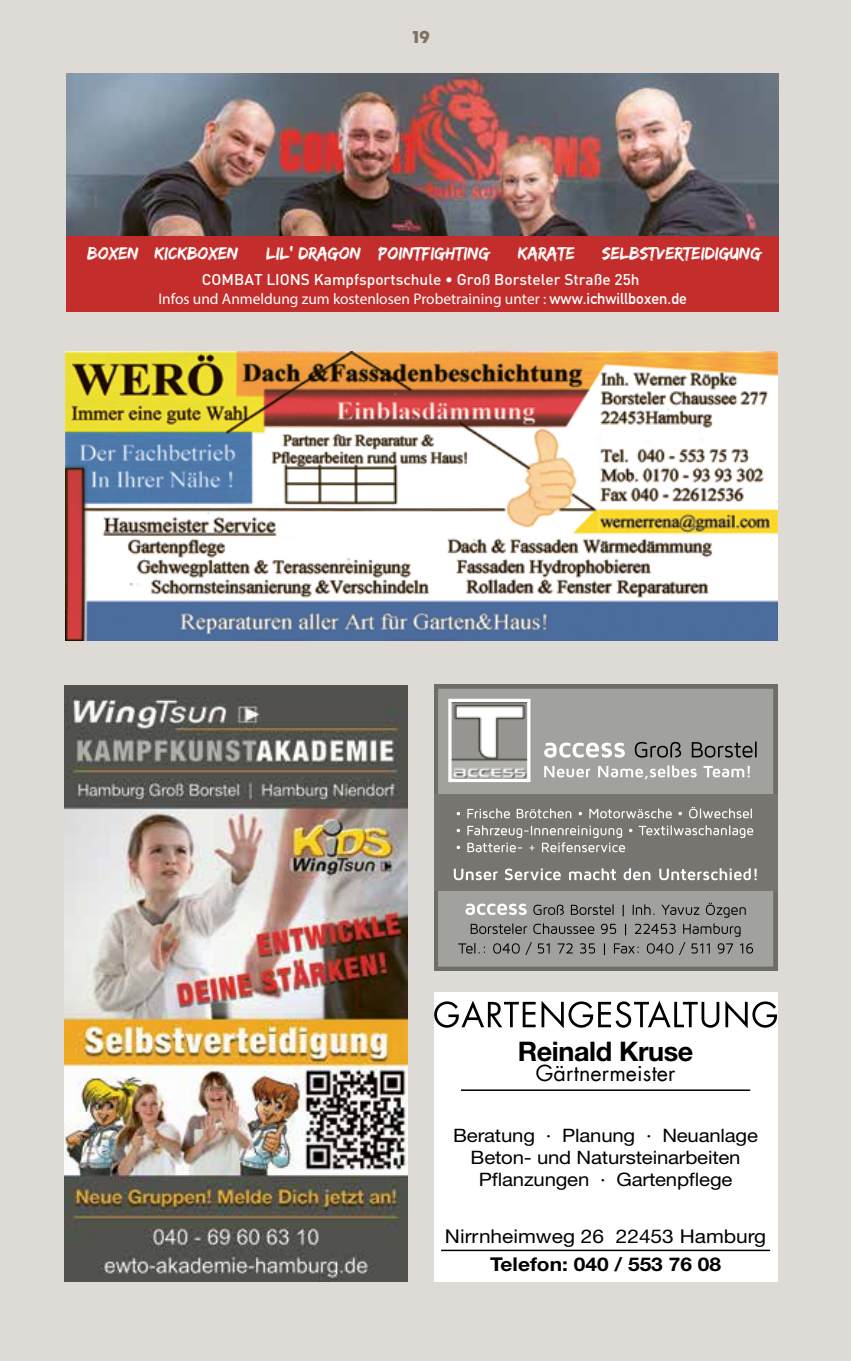
<style>
.page{position:relative;width:851px;height:1361px;background:#fff}
.page>*{position:absolute;margin:0;border:0;box-sizing:border-box;transform-origin:0 0}
.t1{font:700 27px "Helvetica Neue LT";letter-spacing:-.015em;color:#000}
.t2{font:21.6px "Futura LT";letter-spacing:.005em;color:#000}
.t3{font:19px "Helvetica Neue LT";color:#000;scale:1.1 1}
.t4{font:700 19px "Helvetica Neue LT";color:#000;scale:1.1 1}
.t5{font:18.4px/22px "Helvetica Neue LT";letter-spacing:-.01em;color:#000;text-align:center;scale:1.1 1}
.t6{font:18px "Edo SZ";color:#fff}
.t7{font:800 18px "Mont";color:#807063}
.t8{font:500 15.4px/19px "DIN";color:#fff;text-align:center}
.s1{font-weight:700}
.s2{font-family:"DIN Alternate";font-weight:700}
</style>
<div class="page">
<div style="left:0;top:0;width:850px;height:1361px;background:#dedad6"></div>
<svg style="left:434px;top:685px;width:343px;height:285px;background:#9a9b96"></svg>
<div style="left:434px;top:794px;width:343px;height:96px;background:#77756f"></div>
<svg style="left:446px;top:697px;width:86px;height:87px;background:#b7b6b3"></svg>
<svg style="left:634px;top:741px;width:122px;height:16px;background:#787875"></svg>
<svg style="left:544px;top:742px;width:80px;height:15px"></svg>
<svg style="left:453px;top:868px;width:303px;height:12px"></svg>
<svg style="left:456px;top:825px;width:297px;height:27px"></svg>
<svg style="left:456px;top:807px;width:295px;height:11px"></svg>
<svg style="left:544px;top:765px;width:205px;height:14px;background:#bcbcb9"></svg>
<svg style="left:458px;top:902px;width:295px;height:53px;background:#90908d"></svg>
<img style="left:65px;top:685px;width:342px;height:596px">
<div style="left:434px;top:992px;width:343px;height:289px;background:#fff"></div>
<svg style="left:434px;top:1000px;width:343px;height:28px"></svg>
<hr style="left:461px;top:1089px;width:289px;height:2px;background:#000">
<hr style="left:441px;top:1249px;width:329px;height:2px;background:#000">
<img style="left:65px;top:351px;width:712px;height:290px">
<img style="left:67px;top:74px;width:711px;height:163px">
<div style="left:67px;top:237px;width:711px;height:75px;background:#c32d2b"></div>
<p class="t7" style="left:412px;top:25px;width:19px">19</p>
<p class="t6" style="left:87px;top:242px;width:153px">BOXEN KICKBOXEN</p>
<p class="t6" style="left:266px;top:242px;width:225px">LIL‘ DRAGON POINTFIGHTING</p>
<p class="t6" style="left:518px;top:242px;width:58px">KARATE</p>
<p class="t6" style="left:602px;top:242px;width:161px">SELBSTVERTEIDIGUNG</p>
<p class="t8" style="left:158px;top:269px;width:529px">COMBAT LIONS Kampfsportschule • Groß Borsteler Straße 25h<br><span class="s1">Infos und Anmeldung zum kostenlosen Probetraining unter :</span> <span class="s2">www.ichwillboxen.de</span></p>
<h1 class="t1" style="left:517px;top:1034px;width:177px">Reinald Kruse</h1>
<h2 class="t2" style="left:535px;top:1059px;width:141px">Gärtnermeister</h2>
<p class="t5" style="left:453px;top:1124px;width:278px">Beratung · Planung · Neuanlage<br>Beton- und Natursteinarbeiten<br>Pflanzungen · Gartenpflege</p>
<p class="t3" style="left:445px;top:1225px;width:293px">Nirrnheimweg 26 22453 Hamburg</p>
<p class="t4" style="left:490px;top:1252px;width:211px">Telefon: 040 / 553 76 08</p>
</div>
